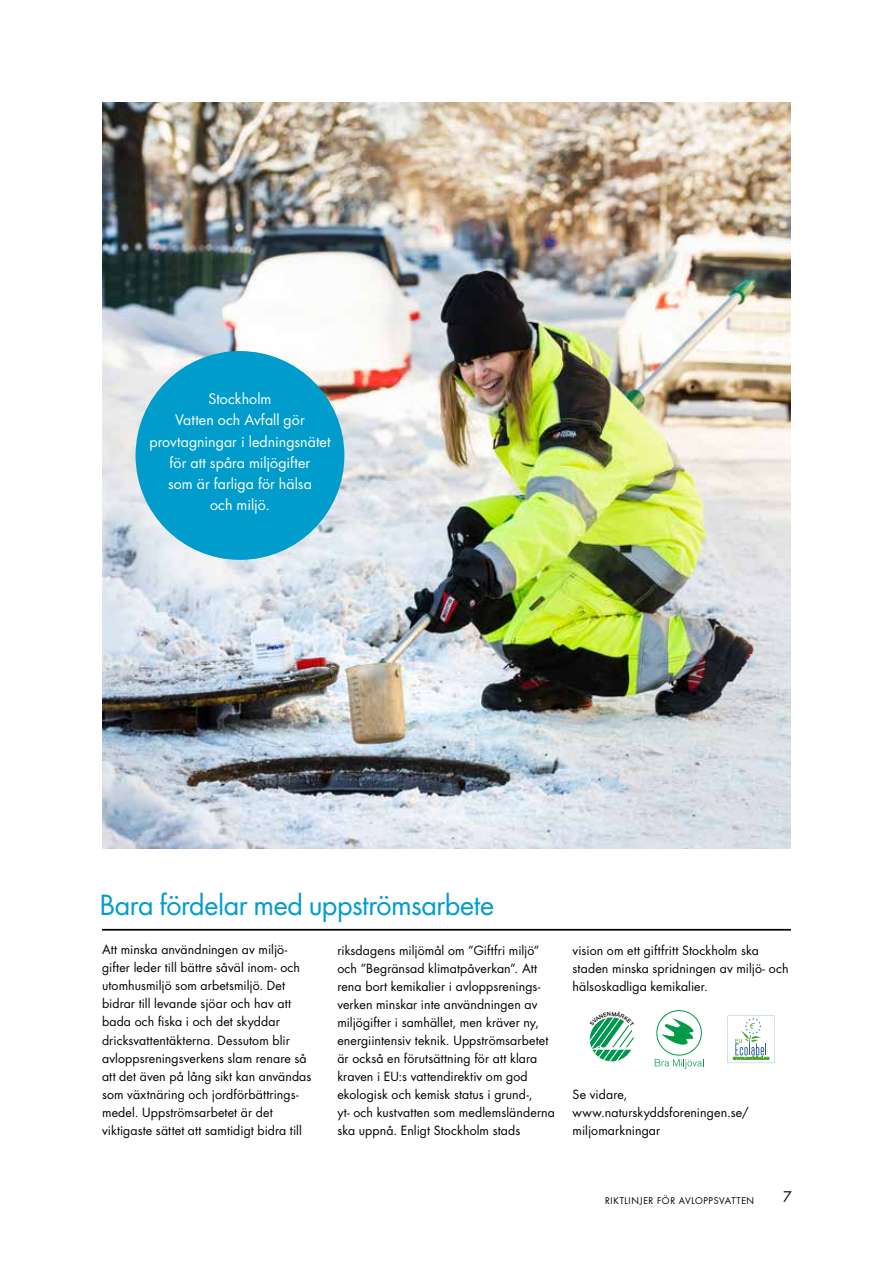
<style>
.page{position:relative;width:893px;height:1263px;background:#fff}
.page>*{position:absolute;margin:0;border:0;box-sizing:border-box;transform-origin:0 0}
.t1{font:27px "Futura Std";letter-spacing:-.015em;color:#009dcc}
.t2{font:14.25px/21.3px "Futura Std";letter-spacing:.005em;color:#fff;text-align:center}
.t3{font:14.25px "Futura Std";color:#000}
.t4{font:12.3px/18px "Futura Std";letter-spacing:.01em;color:#000}
.t5{font:9px "Futura Std";letter-spacing:.065em;color:#000}
</style>
<div class="page">
<img style="left:102px;top:102px;width:689px;height:746px">
<div style="left:136px;top:351px;width:208px;height:209px;background:#009dcc;border-radius:50%"></div>
<svg style="left:656px;top:1009px;width:46px;height:47px"></svg>
<div style="left:657px;top:1010px;width:44px;height:45px;background:#fff;border-radius:50%"></div>
<div style="left:657px;top:1010px;width:44px;height:45px;border:1px solid #009c48;border-radius:50%"></div>
<svg style="left:661px;top:1018px;width:33px;height:27px"></svg>
<svg style="left:655px;top:1059px;width:49px;height:10px"></svg>
<svg style="left:727px;top:1015px;width:48px;height:48px"></svg>
<hr style="left:102px;top:929px;width:689px;height:1px;background:#000">
<hr style="left:102px;top:930px;width:689px;height:1px;background:#000">
<svg style="left:589px;top:1017px;width:45px;height:44px"></svg>
<p class="t2" style="left:149px;top:388px;width:183px">Stockholm<br>Vatten och Avfall gör provtagningar i ledningsnätet för att spåra miljögifter<br>som är farliga för hälsa<br>och miljö.</p>
<h1 class="t1" style="left:100px;top:887px;width:396px">Bara fördelar med uppströmsarbete</h1>
<p class="t4" style="left:102px;top:941px;width:211px">Att minska användningen av miljö&shy;gifter leder till bättre såväl inom- och utomhusmiljö som arbetsmiljö. Det bidrar till levande sjöar och hav att bada och fiska i och det skyddar dricksvattentäkterna. Dessutom blir avloppsreningsverkens slam renare så att det även på lång sikt kan användas som växtnäring och jordförbättrings&shy;medel. Uppströmsarbetet är det viktigaste sättet att samtidigt bidra till</p>
<p class="t4" style="left:337px;top:941px;width:219px">riksdagens miljömål om ”Giftfri miljö” och ”Begränsad klimatpåverkan”. Att rena bort kemikalier i avloppsrenings&shy;verken minskar inte användningen av miljögifter i samhället, men kräver ny, energiintensiv teknik. Uppströmsarbetet är också en förutsättning för att klara kraven i EU:s vattendirektiv om god ekologisk och kemisk status i grund-,<br>yt- och kustvatten som medlemsländerna ska uppnå. Enligt Stockholm stads</p>
<p class="t4" style="left:573px;top:941px;width:217px">vision om ett giftfritt Stockholm ska staden minska spridningen av miljö- och hälsoskadliga kemikalier.</p>
<p class="t4" style="left:573px;top:1086px;width:178px">Se vidare, www.naturskyddsforeningen.se/ miljomarkningar</p>
<p class="t5" style="left:605px;top:1194px;width:150px">RIKTLINJER FÖR AVLOPPSVATTEN</p>
<p class="t3" style="left:783px;top:1188px;width:10px">7</p>
</div>
